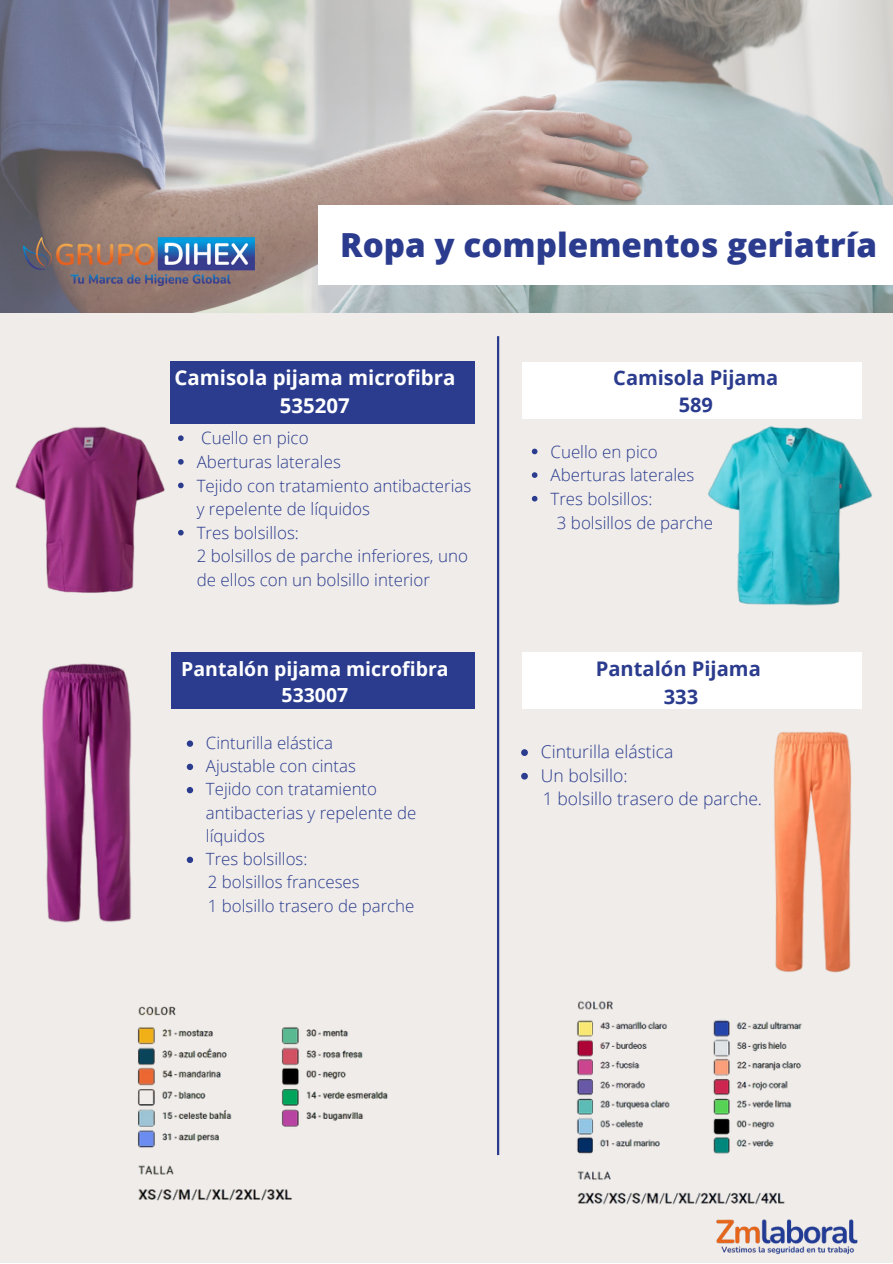
<style>
.page{position:relative;width:893px;height:1264px;background:#fff}
.page>*{position:absolute;margin:0;border:0;box-sizing:border-box;transform-origin:0 0}
.t1{font:800 33.15px "Open Sans";color:#2b3c8e}
.t2{font:700 20.4px/28px "Open Sans";color:#fff;text-align:center}
.t3{font:700 20.1px "Open Sans";color:#2b3c8e}
.t4{font:700 19.5px/26.4px "Open Sans";color:#fff;text-align:center}
.t5{font:300 17.55px "Open Sans";color:#2b3c8e}
.t6{font:300 16.95px/23.5px "Open Sans";color:#2b3c8e}
.t7{font:300 16.8px/23.2px "Open Sans";color:#2b3c8e}
</style>
<div class="page">
<div style="left:0;top:0;width:892px;height:1262px;background:#efece9"></div>
<img style="left:0;top:0;width:892px;height:312px">
<div style="left:318px;top:205px;width:574px;height:79px;background:#fff"></div>
<div style="left:170px;top:361px;width:304px;height:62px;background:#2b3c8e"></div>
<hr style="left:497px;top:336px;width:2px;height:819px;background:#2b3c8e">
<div style="left:171px;top:652px;width:303px;height:57px;background:#2b3c8e"></div>
<div style="left:521px;top:652px;width:340px;height:57px;background:#fff"></div>
<img style="left:23px;top:238px;width:232px;height:47px">
<img style="left:15px;top:423px;width:178px;height:170px">
<img style="left:42px;top:663px;width:90px;height:260px">
<img style="left:708px;top:396px;width:164px;height:210px">
<img style="left:773px;top:707px;width:89px;height:266px">
<div style="left:521px;top:362px;width:340px;height:57px;background:#fff"></div>
<img style="left:137px;top:1006px;width:251px;height:195px">
<img style="left:577px;top:1001px;width:225px;height:204px">
<svg style="left:187px;top:740px;width:6px;height:6px"></svg>
<svg style="left:187px;top:763px;width:6px;height:7px"></svg>
<svg style="left:187px;top:787px;width:6px;height:6px"></svg>
<svg style="left:187px;top:856px;width:6px;height:7px"></svg>
<svg style="left:178px;top:435px;width:6px;height:6px"></svg>
<svg style="left:178px;top:459px;width:6px;height:5px"></svg>
<svg style="left:178px;top:482px;width:6px;height:6px"></svg>
<svg style="left:178px;top:530px;width:6px;height:5px"></svg>
<svg style="left:532px;top:448px;width:5px;height:6px"></svg>
<svg style="left:532px;top:472px;width:5px;height:6px"></svg>
<svg style="left:532px;top:496px;width:5px;height:5px"></svg>
<svg style="left:521px;top:749px;width:7px;height:7px"></svg>
<svg style="left:521px;top:772px;width:7px;height:7px"></svg>
<img style="left:716px;top:1219px;width:142px;height:35px">
<p class="t1" style="left:340px;top:221px;width:538px">Ropa y complementos geriatría</p>
<p class="t2" style="left:174px;top:363px;width:282px">Camisola pijama microfibra<br>535207</p>
<p class="t3" style="left:613px;top:364px;width:167px">Camisola Pijama</p>
<p class="t3" style="left:678px;top:391px;width:36px">589</p>
<p class="t6" style="left:201px;top:426px;width:109px">Cuello en pico</p>
<p class="t6" style="left:197px;top:449px;width:146px">Aberturas laterales</p>
<p class="t6" style="left:197px;top:473px;width:276px">Tejido con tratamiento antibacterias y repelente de líquidos</p>
<p class="t6" style="left:197px;top:520px;width:104px">Tres bolsillos:</p>
<p class="t6" style="left:197px;top:544px;width:273px">2 bolsillos de parche inferiores, uno de ellos con un bolsillo interior</p>
<p class="t4" style="left:181px;top:655px;width:269px">Pantalón pijama microfibra<br>533007</p>
<p class="t7" style="left:206px;top:730px;width:129px">Cinturilla elástica</p>
<p class="t7" style="left:206px;top:754px;width:151px">Ajustable con cintas</p>
<p class="t7" style="left:206px;top:777px;width:212px">Tejido con tratamiento antibacterias y repelente de líquidos</p>
<p class="t7" style="left:206px;top:847px;width:103px">Tres bolsillos:</p>
<p class="t7" style="left:208px;top:870px;width:153px">2 bolsillos franceses</p>
<p class="t7" style="left:208px;top:893px;width:208px">1 bolsillo trasero de parche</p>
<p class="t6" style="left:550px;top:439px;width:109px">Cuello en pico</p>
<p class="t6" style="left:550px;top:463px;width:145px">Aberturas laterales</p>
<p class="t6" style="left:550px;top:486px;width:103px">Tres bolsillos:</p>
<p class="t6" style="left:557px;top:510px;width:158px">3 bolsillos de parche</p>
<p class="t3" style="left:595px;top:654px;width:166px">Pantalón Pijama</p>
<p class="t3" style="left:663px;top:682px;width:36px">333</p>
<p class="t5" style="left:541px;top:739px;width:134px">Cinturilla elástica</p>
<p class="t5" style="left:541px;top:763px;width:88px">Un bolsillo:</p>
<p class="t5" style="left:543px;top:786px;width:221px">1 bolsillo trasero de parche.</p>
</div>
